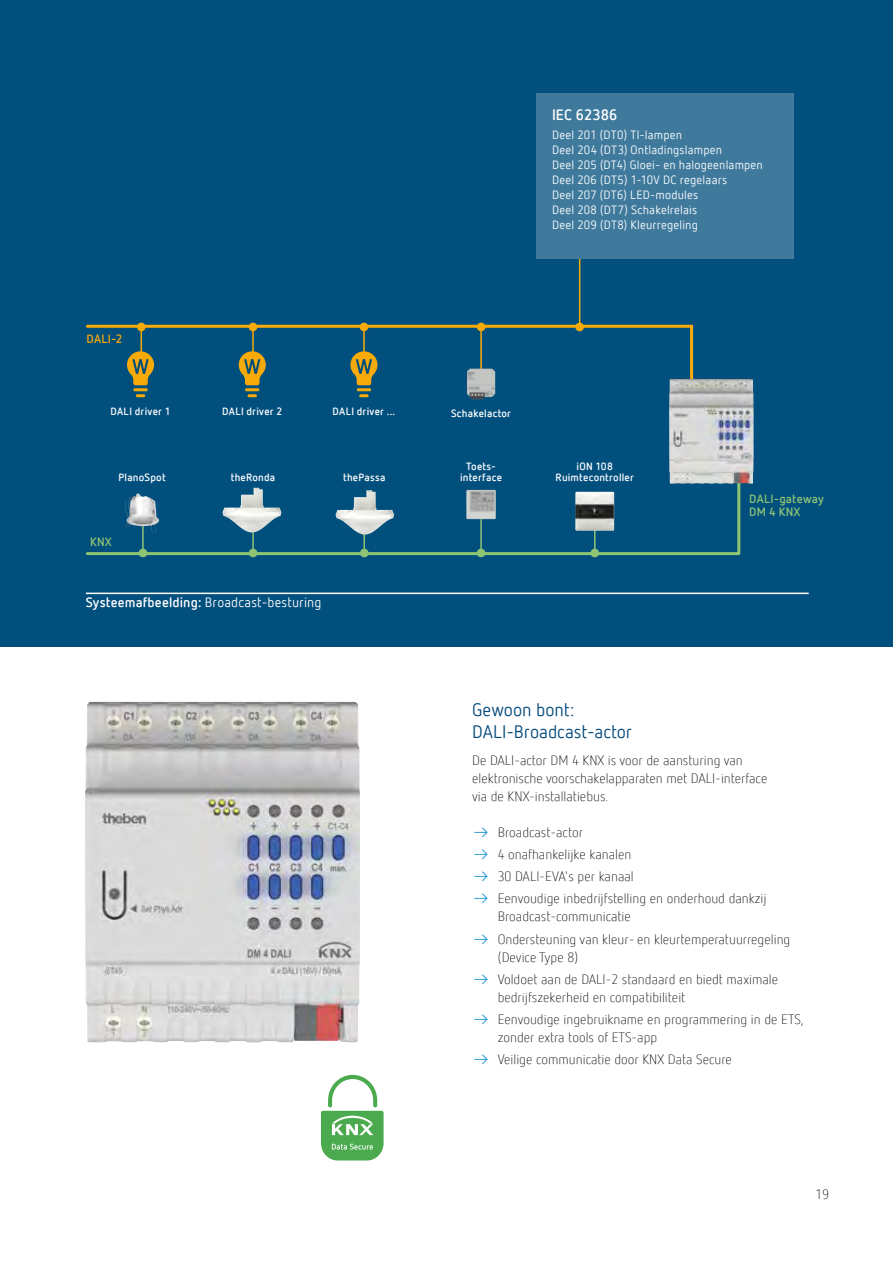
<style>
.page{position:relative;width:893px;height:1263px;background:#fff}
.page>*{position:absolute;margin:0;border:0;box-sizing:border-box;transform-origin:0 0}
.t1{font:18px/22.5px "Netto Offc Pro";letter-spacing:-.005em;color:#00497b}
.t2{font:700 15px "Netto Offc Pro";letter-spacing:.005em;color:#fff}
.t3{font:300 13.5px/18px "Netto Offc Pro";color:#000}
.t4{font:13.5px "Netto Offc Pro";letter-spacing:.01em;color:#fff}
.t5{font:12px/15px "Netto Offc Pro";letter-spacing:.015em;color:#fff}
.t6{font:700 12px/13.5px "Netto Offc Pro";letter-spacing:.02em;color:#8fc475}
.t7{font:700 12px "Netto Offc Pro";color:#f8ab08}
.t8{font:700 10.5px/10.5px "Netto Offc Pro";letter-spacing:.02em;color:#fff;text-align:center}
.s1{font-weight:700}
.s2{font-weight:400;color:#1790d0}
</style>
<div class="page">
<div style="left:0;top:0;width:893px;height:646px;background:#014f7d"></div>
<svg style="left:321px;top:1075px;width:63px;height:85px"></svg>
<hr style="left:86px;top:593px;width:723px;height:1px;background:#fff">
<svg style="left:86px;top:484px;width:655px;height:73px"></svg>
<hr style="left:142px;top:519px;width:2px;height:36px;background:#8fc475">
<div style="left:139px;top:549px;width:8px;height:8px;border:2px solid #8fc475;border-radius:50%"></div>
<hr style="left:252px;top:519px;width:2px;height:36px;background:#8fc475">
<div style="left:249px;top:549px;width:8px;height:8px;border:2px solid #8fc475;border-radius:50%"></div>
<hr style="left:363px;top:519px;width:2px;height:36px;background:#8fc475">
<div style="left:361px;top:549px;width:7px;height:7px;background:#8fc475;border-radius:50%"></div>
<div style="left:360px;top:549px;width:9px;height:8px;border:2px solid #8fc475;border-radius:50%"></div>
<hr style="left:480px;top:519px;width:2px;height:36px;background:#8fc475">
<div style="left:477px;top:549px;width:8px;height:8px;border:2px solid #8fc475;border-radius:50%"></div>
<hr style="left:594px;top:519px;width:1px;height:36px;background:#8fc475">
<div style="left:591px;top:549px;width:7px;height:7px;background:#8fc475;border-radius:50%"></div>
<div style="left:590px;top:549px;width:9px;height:8px;border:2px solid #8fc475;border-radius:50%"></div>
<img style="left:125px;top:493px;width:34px;height:40px">
<img style="left:223px;top:488px;width:58px;height:44px">
<img style="left:336px;top:490px;width:58px;height:45px">
<img style="left:466px;top:490px;width:30px;height:29px">
<img style="left:575px;top:492px;width:39px;height:39px">
<hr style="left:87px;top:325px;width:603px;height:3px;background:#f8ab08">
<hr style="left:363px;top:327px;width:2px;height:25px;background:#f8ab08">
<div style="left:360px;top:323px;width:8px;height:8px;border:2px solid #f8ab08;border-radius:50%"></div>
<hr style="left:141px;top:327px;width:1px;height:30px;background:#f8ab08">
<div style="left:137px;top:323px;width:9px;height:8px;border:2px solid #f8ab08;border-radius:50%"></div>
<hr style="left:480px;top:325px;width:2px;height:62px;background:#f8ab08">
<div style="left:477px;top:323px;width:8px;height:8px;border:2px solid #f8ab08;border-radius:50%"></div>
<svg style="left:350px;top:351px;width:27px;height:34px"></svg>
<svg style="left:359px;top:394px;width:10px;height:3px"></svg>
<hr style="left:357px;top:388px;width:14px;height:3px;background:#f8ab08;border-radius:2px">
<svg style="left:127px;top:351px;width:27px;height:34px"></svg>
<svg style="left:136px;top:394px;width:9px;height:3px"></svg>
<hr style="left:133px;top:388px;width:15px;height:3px;background:#f8ab08;border-radius:2px">
<img style="left:467px;top:369px;width:28px;height:30px">
<svg style="left:239px;top:351px;width:27px;height:34px"></svg>
<svg style="left:247px;top:394px;width:10px;height:3px"></svg>
<hr style="left:245px;top:388px;width:14px;height:3px;background:#f8ab08;border-radius:2px">
<hr style="left:252px;top:327px;width:2px;height:30px;background:#f8ab08">
<div style="left:249px;top:323px;width:8px;height:8px;border:2px solid #f8ab08;border-radius:50%"></div>
<hr style="left:690px;top:325px;width:3px;height:92px;background:#f8ab08">
<div style="left:536px;top:94px;width:258px;height:165px;background:#3f7a9d"></div>
<hr style="left:579px;top:259px;width:1px;height:72px;background:#f8ab08">
<div style="left:575px;top:323px;width:9px;height:8px;border:2px solid #f8ab08;border-radius:50%"></div>
<img style="left:669px;top:379px;width:85px;height:105px">
<img style="left:85px;top:701px;width:275px;height:342px">
<p class="t7" style="left:87px;top:330px;width:37px">DALI-2</p>
<p class="t8" style="left:111px;top:405px;width:61px">DALI driver 1</p>
<p class="t8" style="left:222px;top:405px;width:61px">DALI driver 2</p>
<p class="t8" style="left:333px;top:405px;width:64px">DALI driver ...</p>
<p class="t8" style="left:451px;top:408px;width:61px">Schakelactor</p>
<p class="t2" style="left:552px;top:104px;width:67px">IEC 62386</p>
<p class="t5" style="left:552px;top:127px;width:212px">Deel 201 (DT0) Tl-lampen<br>Deel 204 (DT3) Ontladingslampen<br>Deel 205 (DT4) Gloei- en halogeenlampen<br>Deel 206 (DT5) 1-10V DC regelaars<br>Deel 207 (DT6) LED-modules<br>Deel 208 (DT7) Schakelrelais<br>Deel 209 (DT8) Kleurregeling</p>
<p class="t8" style="left:118px;top:471px;width:49px">PlanoSpot</p>
<p class="t8" style="left:231px;top:471px;width:46px">theRonda</p>
<p class="t8" style="left:343px;top:471px;width:44px">thePassa</p>
<p class="t8" style="left:460px;top:461px;width:43px">Toets&shy;interface</p>
<p class="t8" style="left:556px;top:461px;width:80px">iON 108<br>Ruimtecontroller</p>
<p class="t6" style="left:90px;top:534px;width:23px">KNX</p>
<p class="t4" style="left:86px;top:593px;width:237px"><span class="s1">Systeemafbeelding:</span> Broadcast-besturing</p>
<p class="t6" style="left:749px;top:491px;width:76px">DALI-gateway<br>DM 4 KNX</p>
<h1 class="t1" style="left:472px;top:697px;width:161px">Gewoon bont:<br>DALI-Broadcast-actor</h1>
<p class="t3" style="left:472px;top:750px;width:297px">De DALI-actor DM 4 KNX is voor de aansturing van elektronische voorschakelapparaten met DALI-interface via de KNX-installatiebus.</p>
<p class="t3" style="left:472px;top:822px;width:112px"><span class="s2">→</span> Broadcast-actor</p>
<p class="t3" style="left:472px;top:845px;width:161px"><span class="s2">→</span> 4 onafhankelijke kanalen</p>
<p class="t3" style="left:472px;top:867px;width:163px"><span class="s2">→</span> 30 DALI-EVA's per kanaal</p>
<p class="t3" style="left:498px;top:889px;width:270px;text-indent:-26px"><span class="s2">→</span> Eenvoudige inbedrijfstelling en onderhoud dankzij<br>Broadcast-communicatie</p>
<p class="t3" style="left:498px;top:929px;width:294px;text-indent:-26px"><span class="s2">→</span> Ondersteuning van kleur- en kleurtemperatuurregeling (Device Type 8)</p>
<p class="t3" style="left:498px;top:970px;width:282px;text-indent:-26px"><span class="s2">→</span> Voldoet aan de DALI-2 standaard en biedt maximale bedrijfszekerheid en compatibiliteit</p>
<p class="t3" style="left:498px;top:1010px;width:308px;text-indent:-26px"><span class="s2">→</span> Eenvoudige ingebruikname en programmering in de ETS, zonder extra tools of ETS-app</p>
<p class="t3" style="left:472px;top:1050px;width:261px"><span class="s2">→</span> Veilige communicatie door KNX Data Secure</p>
<p class="t3" style="left:815px;top:1185px;width:15px">19</p>
</div>
